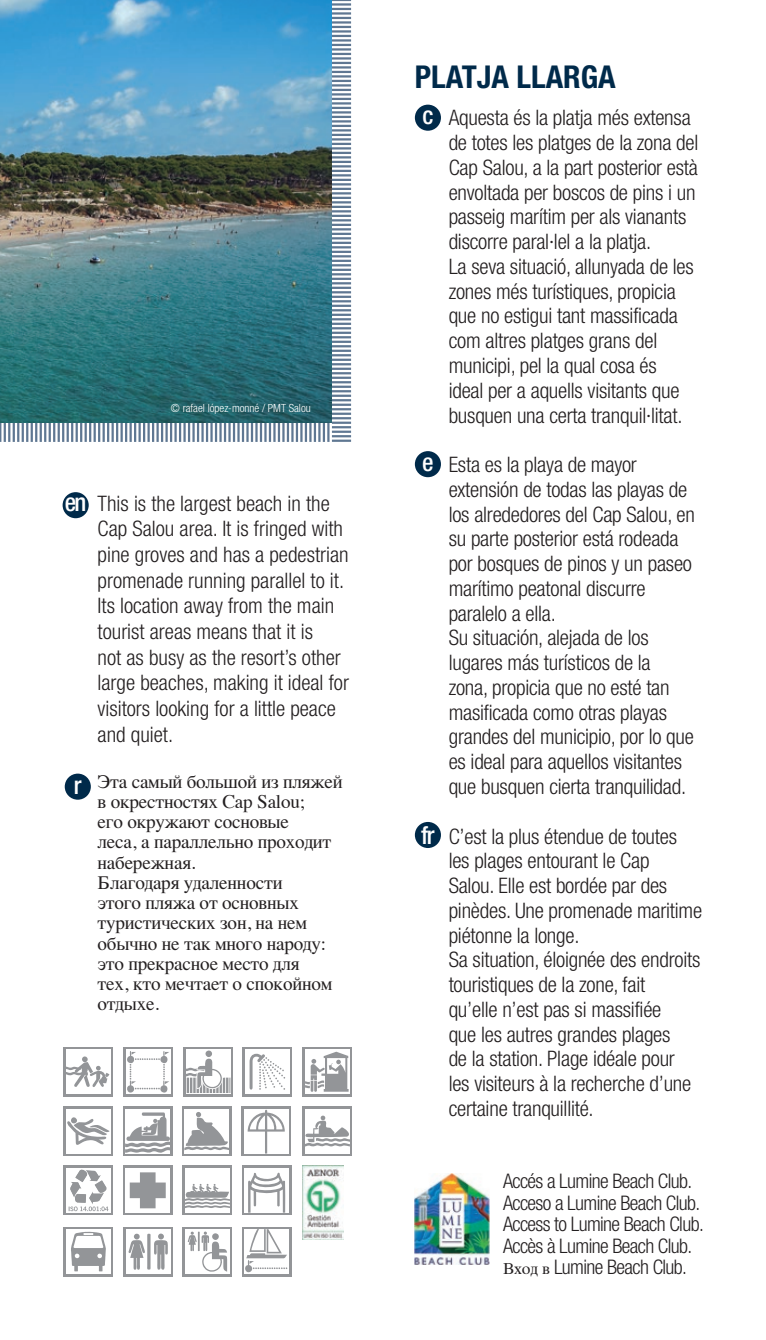
<style>
.page{position:relative;width:766px;height:1340px;background:#fff}
.page>*{position:absolute;margin:0;border:0;box-sizing:border-box;transform-origin:0 0}
.t1{font:700 condensed 31.5px "Helvetica Neue";color:#002a4a}
.t2{font:500 condensed 24.75px "Helvetica Neue";color:#fff}
.t3{font:300 condensed 21.38px/24.8px "Helvetica Neue";letter-spacing:-.01em;color:#231f20}
.t4{font:300 condensed 20.03px/21.4px "Helvetica Neue";letter-spacing:-.03em;color:#231f20}
.t5{font:19.12px/20.2px "Times";letter-spacing:-.01em;color:#231f20}
.t6{font:300 condensed 11.25px "Helvetica Neue";color:#fff}
.s1{font-family:"Times Ten Cyr Upright";font-weight:400;font-stretch:normal;font-size:15.75px}
</style>
<div class="page">
<img style="left:0;top:0;width:351px;height:442px">
<div style="left:415px;top:105px;width:26px;height:26px;background:#002a4a;border-radius:50%"></div>
<div style="left:415px;top:822px;width:26px;height:26px;background:#002a4a;border-radius:50%"></div>
<div style="left:415px;top:451px;width:26px;height:26px;background:#002a4a;border-radius:50%"></div>
<div style="left:64px;top:1047px;width:49px;height:49px;background:#939598"></div>
<div style="left:66px;top:1049px;width:45px;height:45px;background:#fff"></div>
<svg style="left:66px;top:1056px;width:43px;height:31px"></svg>
<div style="left:124px;top:1047px;width:49px;height:49px;background:linear-gradient(to bottom,#fff,#fff)"></div>
<div style="left:126px;top:1049px;width:44px;height:45px;background:#fff"></div>
<svg style="left:125px;top:1050px;width:44px;height:44px"></svg>
<div style="left:183px;top:1047px;width:49px;height:49px;background:linear-gradient(to bottom,#939598,#939598)"></div>
<div style="left:186px;top:1049px;width:44px;height:45px;background:#fff"></div>
<svg style="left:186px;top:1050px;width:44px;height:43px"></svg>
<div style="left:243px;top:1047px;width:49px;height:49px;background:linear-gradient(to bottom,#fff,#fff)"></div>
<div style="left:245px;top:1049px;width:44px;height:45px;background:#fff"></div>
<svg style="left:249px;top:1053px;width:36px;height:36px"></svg>
<div style="left:302px;top:1047px;width:50px;height:49px;background:linear-gradient(to bottom,#939598,#939598)"></div>
<svg style="left:305px;top:1049px;width:44px;height:45px"></svg>
<svg style="left:305px;top:1051px;width:43px;height:40px"></svg>
<svg style="left:182px;top:1106px;width:49px;height:49px"></svg>
<div style="left:184px;top:1108px;width:45px;height:45px;background:#fff"></div>
<svg style="left:184px;top:1112px;width:45px;height:38px"></svg>
<div style="left:241px;top:1106px;width:50px;height:49px;background:linear-gradient(to bottom,#939598,#939598)"></div>
<div style="left:244px;top:1108px;width:44px;height:45px;background:#fff"></div>
<svg style="left:247px;top:1109px;width:38px;height:44px"></svg>
<svg style="left:64px;top:1106px;width:49px;height:49px"></svg>
<div style="left:66px;top:1108px;width:45px;height:45px;background:#fff"></div>
<svg style="left:64px;top:1115px;width:46px;height:29px"></svg>
<svg style="left:123px;top:1106px;width:49px;height:49px"></svg>
<div style="left:125px;top:1108px;width:45px;height:45px;background:#fff"></div>
<svg style="left:125px;top:1112px;width:45px;height:41px"></svg>
<div style="left:302px;top:1106px;width:50px;height:49px;background:linear-gradient(to bottom,#939598,#939598)"></div>
<div style="left:305px;top:1108px;width:44px;height:45px;background:#fff"></div>
<svg style="left:305px;top:1115px;width:44px;height:32px"></svg>
<svg style="left:124px;top:1227px;width:49px;height:49px"></svg>
<div style="left:126px;top:1229px;width:44px;height:44px;background:#fff"></div>
<svg style="left:128px;top:1233px;width:40px;height:36px"></svg>
<div style="left:183px;top:1226px;width:49px;height:50px;background:linear-gradient(to right,#939598,#939598)"></div>
<div style="left:185px;top:1229px;width:45px;height:44px;background:#fff"></div>
<svg style="left:188px;top:1231px;width:39px;height:40px"></svg>
<div style="left:242px;top:1226px;width:49px;height:50px;background:linear-gradient(to right,#939598,#939598)"></div>
<div style="left:244px;top:1229px;width:45px;height:44px;background:#fff"></div>
<svg style="left:245px;top:1229px;width:43px;height:44px"></svg>
<svg style="left:123px;top:1165px;width:49px;height:49px"></svg>
<div style="left:125px;top:1167px;width:45px;height:45px;background:#fff"></div>
<svg style="left:130px;top:1172px;width:36px;height:36px"></svg>
<svg style="left:183px;top:1165px;width:49px;height:49px"></svg>
<div style="left:185px;top:1167px;width:45px;height:45px;background:#fff"></div>
<svg style="left:184px;top:1183px;width:46px;height:25px"></svg>
<svg style="left:242px;top:1165px;width:49px;height:49px"></svg>
<div style="left:244px;top:1167px;width:45px;height:45px;background:#fff"></div>
<svg style="left:248px;top:1172px;width:37px;height:40px"></svg>
<div style="left:64px;top:1226px;width:49px;height:50px;background:linear-gradient(to right,#939598,#939598)"></div>
<div style="left:66px;top:1229px;width:45px;height:44px;background:#fff"></div>
<svg style="left:71px;top:1231px;width:35px;height:40px"></svg>
<svg style="left:64px;top:1165px;width:49px;height:49px"></svg>
<div style="left:66px;top:1167px;width:45px;height:45px;background:#fff"></div>
<svg style="left:69px;top:1169px;width:39px;height:42px"></svg>
<img style="left:302px;top:1165px;width:41px;height:74px">
<div style="left:65px;top:773px;width:26px;height:26px;background:#002a4a;border-radius:50%"></div>
<div style="left:63px;top:492px;width:26px;height:26px;background:#002a4a;border-radius:50%"></div>
<img style="left:414px;top:1173px;width:75px;height:91px">
<p class="t6" style="left:171px;top:401px;width:141px">© rafael lópez-monné / PMT Salou</p>
<p class="t2" style="left:65px;top:488px;width:23px">en</p>
<p class="t2" style="left:74px;top:770px;width:9px">r</p>
<p class="t3" style="left:98px;top:490px;width:253px;line-height:25.7px">This is the largest beach in the<br>Cap Salou area. It is fringed with pine groves and has a pedestrian promenade running parallel to it.<br>Its location away from the main tourist areas means that it is<br>not as busy as the resort’s other large beaches, making it ideal for visitors looking for a little peace and quiet.</p>
<p class="t5" style="left:98px;top:769px;width:246px">Эта самый большой из пляжей в окрестностях Cap Salou;<br>его окружают сосновые<br>леса, а параллельно проходит набережная.<br>Благодаря удаленности<br>этого пляжа от основных туристических зон, на нем обычно не так много народу: это прекрасное место для<br>тех, кто мечтает о спокойном отдыхе.</p>
<h1 class="t1" style="left:415px;top:58px;width:202px">PLATJA LLARGA</h1>
<p class="t3" style="left:448px;top:105px;width:251px">Aquesta és la platja més extensa de totes les platges de la zona del<br>Cap Salou, a la part posterior està envoltada per boscos de pins i un passeig marítim per als vianants discorre paral·lel a la platja.<br>La seva situació, allunyada de les zones més turístiques, propicia que no estigui tant massificada com altres platges grans del municipi, pel la qual cosa és<br>ideal per a aquells visitants que busquen una certa tranquil·litat.</p>
<p class="t3" style="left:448px;top:452px;width:247px">Esta es la playa de mayor extensión de todas las playas de los alrededores del Cap Salou, en su parte posterior está rodeada por bosques de pinos y un paseo marítimo peatonal discurre paralelo a ella.<br>Su situación, alejada de los lugares más turísticos de la zona, propicia que no esté tan masificada como otras playas grandes del municipio, por lo que es ideal para aquellos visitantes que busquen cierta tranquilidad.</p>
<p class="t3" style="left:448px;top:823px;width:255px">C’est la plus étendue de toutes les plages entourant le Cap<br>Salou. Elle est bordée par des pinèdes. Une promenade maritime piétonne la longe.<br>Sa situation, éloignée des endroits touristiques de la zone, fait<br>qu’elle n’est pas si massifiée<br>que les autres grandes plages<br>de la station. Plage idéale pour<br>les visiteurs à la recherche d’une certaine tranquillité.</p>
<p class="t2" style="left:422px;top:101px;width:12px">c</p>
<p class="t2" style="left:422px;top:447px;width:13px">e</p>
<p class="t2" style="left:421px;top:820px;width:15px">fr</p>
<p class="t4" style="left:503px;top:1170px;width:202px">Accés a Lumine Beach Club.<br>Acceso a Lumine Beach Club.<br>Access to Lumine Beach Club.<br>Accès à Lumine Beach Club.<br><span class="s1">Вход в</span> Lumine Beach Club.</p>
</div>
